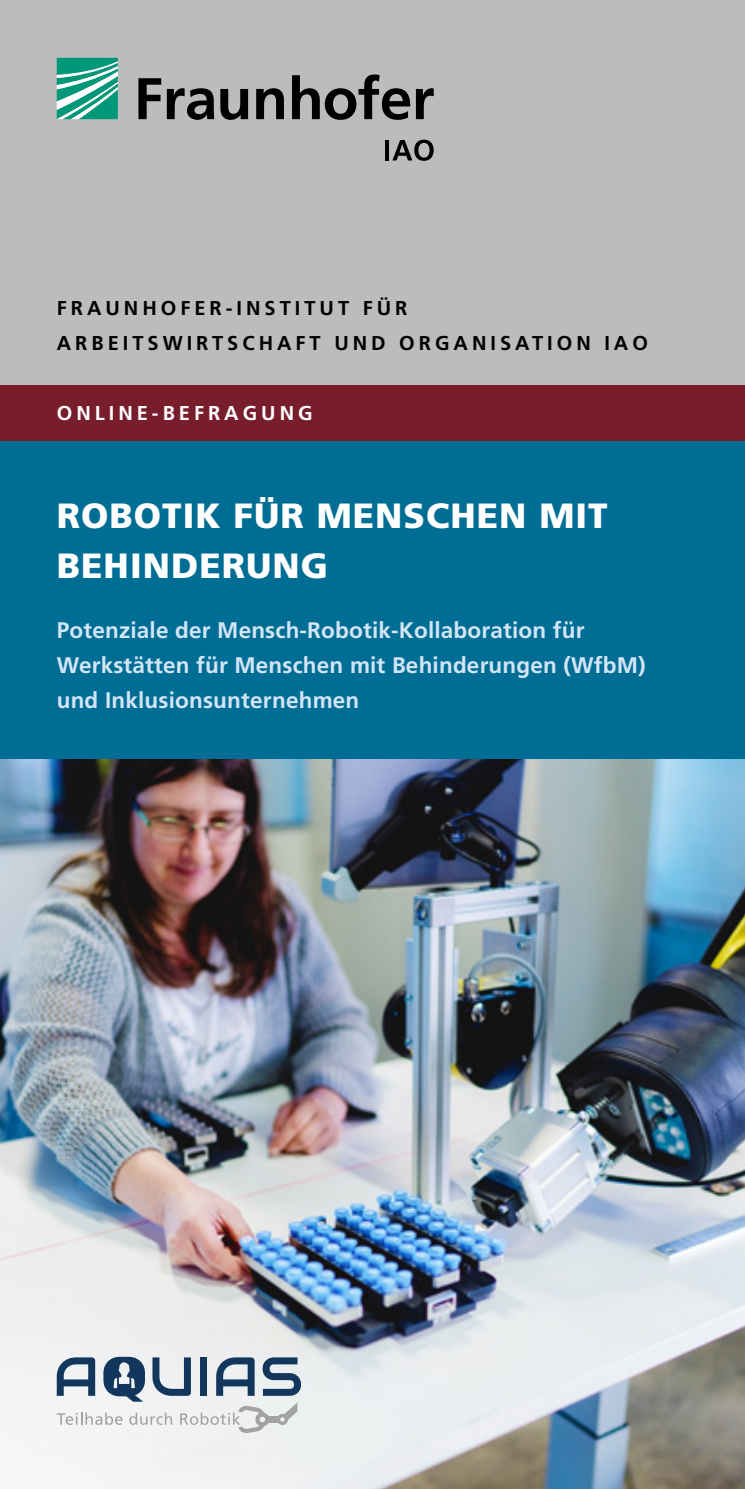
<style>
.page{position:relative;width:745px;height:1489px;background:#fff}
.page>*{position:absolute;margin:0;border:0;box-sizing:border-box;transform-origin:0 0}
.t1{font:900 35px/50px "Frutiger LT Com";letter-spacing:.03em;color:#fff}
.t2{font:700 22.5px/35px "Frutiger LT Com";letter-spacing:.01em;color:#d3e5f7}
.t3{font:700 20px/35px "Frutiger LT Com";letter-spacing:.2em;color:#000}
.t4{font:700 20px "Frutiger LT Com";letter-spacing:.2em;color:#fff}
</style>
<div class="page">
<div style="left:0;top:0;width:744px;height:385px;background:#bbbcbd"></div>
<div style="left:0;top:385px;width:744px;height:70px;background:#781d2b"></div>
<div style="left:0;top:441px;width:744px;height:318px;background:#006e94"></div>
<img style="left:0;top:759px;width:744px;height:729px">
<svg style="left:57px;top:1357px;width:38px;height:38px"></svg>
<svg style="left:152px;top:1357px;width:39px;height:38px"></svg>
<div style="left:200px;top:1357px;width:7px;height:38px;background:#13365c"></div>
<svg style="left:216px;top:1357px;width:38px;height:38px"></svg>
<svg style="left:262px;top:1357px;width:39px;height:38px"></svg>
<svg style="left:57px;top:1412px;width:65px;height:12px"></svg>
<svg style="left:129px;top:1412px;width:43px;height:12px"></svg>
<div style="left:267px;top:1415px;width:12px;height:7px;background:#a3a2a2"></div>
<svg style="left:277px;top:1402px;width:20px;height:22px"></svg>
<svg style="left:180px;top:1405px;width:89px;height:27px"></svg>
<svg style="left:103px;top:1356px;width:42px;height:45px"></svg>
<svg style="left:57px;top:58px;width:61px;height:61px;background:#4ab59e"></svg>
<svg style="left:138px;top:74px;width:295px;height:46px"></svg>
<svg style="left:385px;top:140px;width:3px;height:20px"></svg>
<svg style="left:392px;top:140px;width:41px;height:21px"></svg>
<p class="t3" style="left:57px;top:291px;width:592px">FRAUNHOFER-INSTITUT FÜR<br>ARBEITSWIRTSCHAFT UND ORGANISATION IAO</p>
<p class="t4" style="left:57px;top:401px;width:257px">ONLINE-BEFRAGUNG</p>
<h1 class="t1" style="left:57px;top:490px;width:552px">ROBOTIK FÜR MENSCHEN MIT<br>BEHINDERUNG</h1>
<p class="t2" style="left:57px;top:613px;width:590px">Potenziale der Mensch-Robotik-Kollaboration für<br>Werkstätten für Menschen mit Behinderungen (WfbM) und Inklusionsunternehmen</p>
</div>
